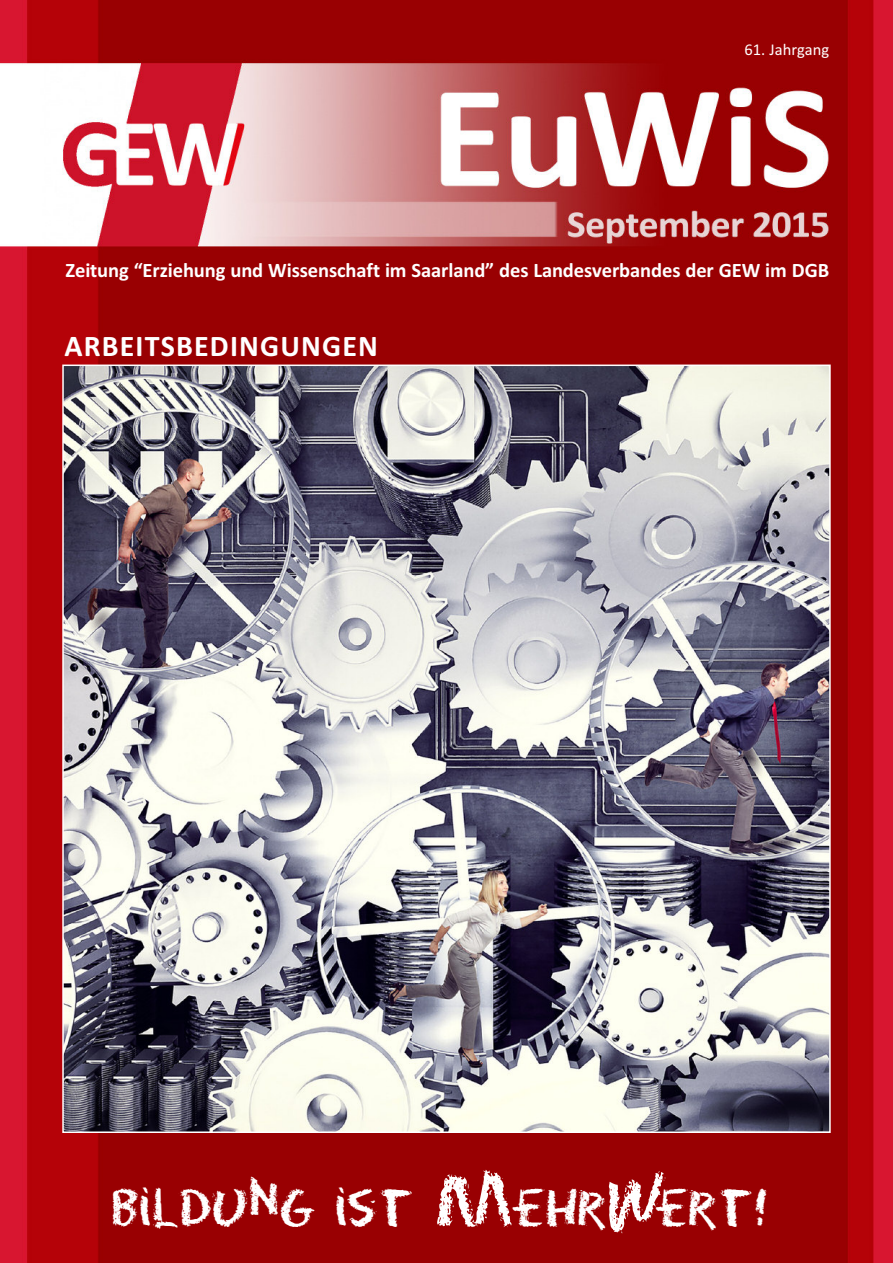
<style>
.page{position:relative;width:893px;height:1263px;background:#fff}
.page>*{position:absolute;margin:0;border:0;box-sizing:border-box;transform-origin:0 0}
.t1{font:48px "Eraser";color:#fff}
.t2{font:700 30px "Calibri";letter-spacing:.04em;color:#fff}
.t3{font:700 20.55px "Calibri";letter-spacing:-.005em;color:#fff}
.t4{font:16.5px "Calibri";color:#fff}
.s1{font-size:72px}
</style>
<div class="page">
<img style="left:0;top:0;width:893px;height:1263px">
<img style="left:65px;top:367px;width:763px;height:763px">
<svg style="left:250px;top:1177px;width:28px;height:38px"></svg>
<p class="t4" style="left:744px;top:40px;width:86px">61. Jahrgang</p>
<p class="t3" style="left:65px;top:258px;width:765px">Zeitung “erziehung und Wissenschaft im saarland” des Landesverbandes der geW im dgb</p>
<h2 class="t2" style="left:64px;top:328px;width:315px">Arbeitsbedingungen</h2>
<h1 class="t1" style="left:112px;top:1180px;width:658px">BILDU G IST <span class="s1">M</span>EHR<span class="s1">W</span>ERT!</h1>
</div>
